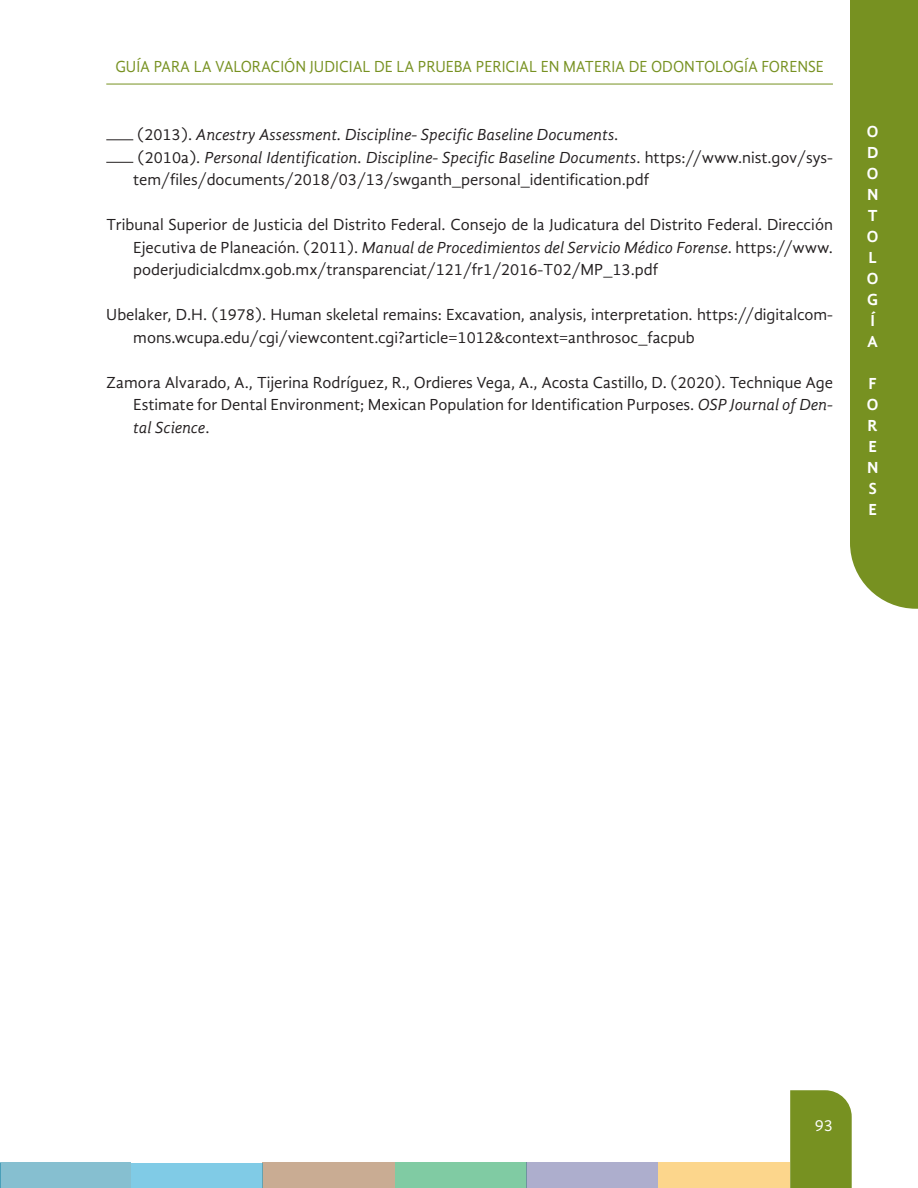
<style>
.page{position:relative;width:918px;height:1188px;background:#fff}
.page>*{position:absolute;margin:0;border:0;box-sizing:border-box;transform-origin:0 0}
._12_bibliografia_0_6{font:16.5px/22.5px "Gandhi Sans";color:#231f20}
.t1{font:16.5px "Gandhi Sans";color:#779121;scale:.94 1}
._12_bibliografia_0_0{font:italic 16.5px "Gandhi Sans";color:#231f20}
.t2{font:700 16.5px/21px "Gandhi Sans";color:#fff}
.t3{font:16.5px "Gandhi Sans";color:#fff}
.s1{font-style:normal}
.s2{font-style:italic}
</style>
<div class="page">
<div style="left:790px;top:1090px;width:62px;height:98px;background:#779121"></div>
<hr style="left:106px;top:84px;width:727px;height:1px;background:#779121">
<div style="left:850px;top:0;width:68px;height:609px;background:#779121"></div>
<div style="left:395px;top:1162px;width:132px;height:26px;background:#80cba3"></div>
<div style="left:526px;top:1162px;width:132px;height:26px;background:#adaecd"></div>
<div style="left:658px;top:1162px;width:132px;height:26px;background:#fcd68c"></div>
<div style="left:0;top:1162px;width:131px;height:26px;background:#86bfd0"></div>
<div style="left:263px;top:1162px;width:132px;height:26px;background:#c9ac93"></div>
<svg style="left:0;top:1163px;width:1px;height:25px"></svg>
<div style="left:131px;top:1163px;width:132px;height:25px;background:#80cbe6"></div>
<svg style="left:106px;top:139px;width:27px;height:1px"></svg>
<svg style="left:106px;top:162px;width:27px;height:1px"></svg>
<p class="t1" style="left:115px;top:57px;width:755px">GUÍA PARA LA VALORACIÓN JUDICIAL DE LA PRUEBA PERICIAL EN MATERIA DE ODONTOLOGÍA FORENSE</p>
<p class="_12_bibliografia_0_0" style="left:137px;top:125px;width:483px"><span class="s1">(2013).</span> Ancestry Assessment. Discipline- Specific Baseline Documents<span class="s1">.</span></p>
<p class="_12_bibliografia_0_6" style="left:133px;top:146px;width:701px">(2010a). <span class="s2">Personal Identification. Discipline- Specific Baseline Documents</span>. https://www.nist.gov/sys&shy;tem/files/documents/2018/03/13/swganth_personal_identification.pdf</p>
<p class="_12_bibliografia_0_6" style="left:133px;top:213px;width:701px;text-align:justify;text-indent:-27px">Tribunal Superior de Justicia del Distrito Federal. Consejo de la Judicatura del Distrito Federal. Dirección Ejecutiva de Planeación. (2011). <span class="s2">Manual de Procedimientos del Servicio Médico Forense</span>. https://www. poderjudicialcdmx.gob.mx/transparenciat/121/fr1/2016-T02/MP_13.pdf</p>
<p class="_12_bibliografia_0_6" style="left:133px;top:303px;width:701px;text-indent:-27px">Ubelaker, D.H. (1978). Human skeletal remains: Excavation, analysis, interpretation. https://digitalcom&shy;mons.wcupa.edu/cgi/viewcontent.cgi?article=1012&amp;context=anthrosoc_facpub</p>
<p class="_12_bibliografia_0_6" style="left:133px;top:371px;width:701px;text-align:justify;text-indent:-27px">Zamora Alvarado, A., Tijerina Rodríguez, R., Ordieres Vega, A., Acosta Castillo, D. (2020). Technique Age Estimate for Dental Environment; Mexican Population for Identification Purposes. <span class="s2">OSP Journal of Den&shy;tal Science</span>.</p>
<p class="t2" style="left:867px;top:120px;width:13px">O<br>D<br>O<br>N<br>T<br>O<br>L<br>O<br>G<br>Í<br>A</p>
<p class="t2" style="left:867px;top:372px;width:13px;text-align:justify">F O R E N S E</p>
<p class="t3" style="left:815px;top:1116px;width:20px">93</p>
</div>
